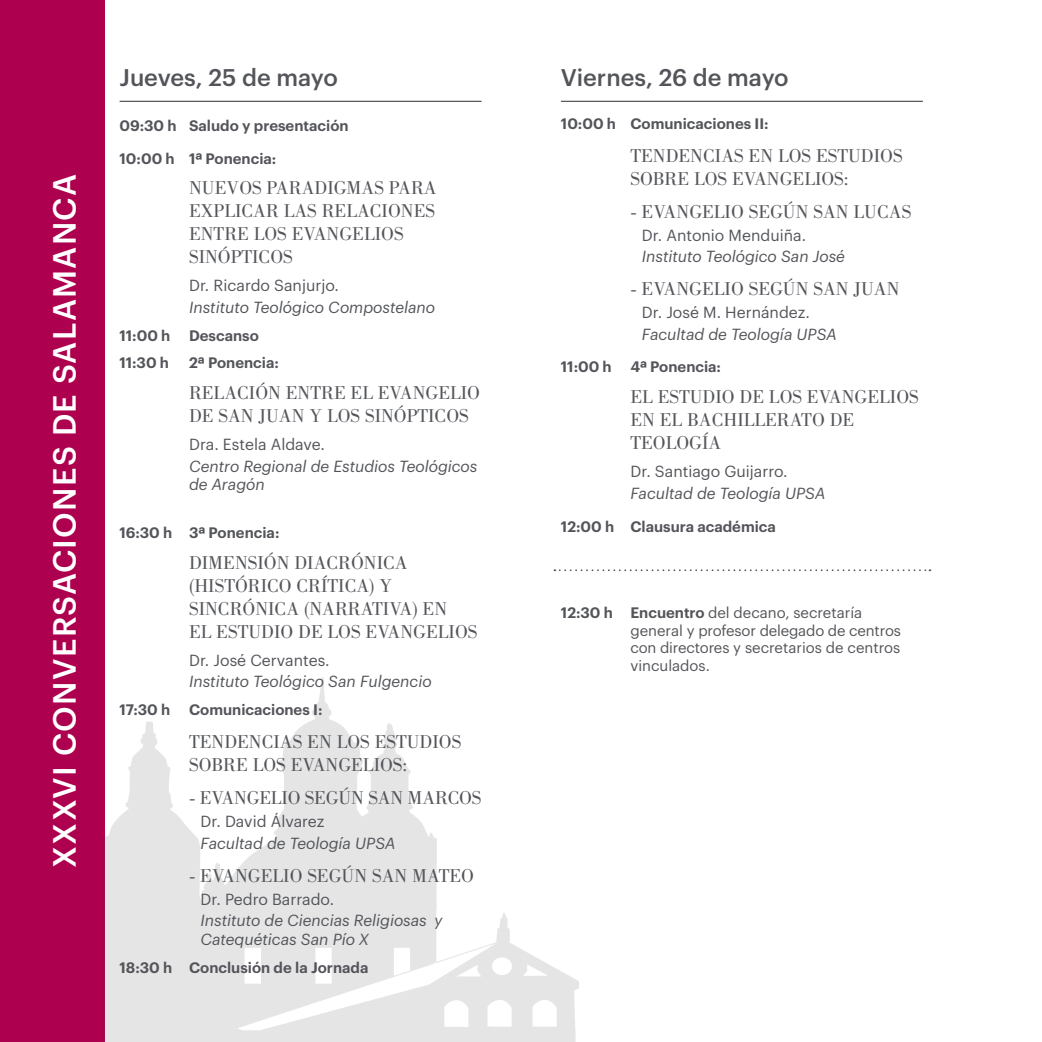
<style>
.page{position:relative;width:1042px;height:1042px;background:#fff}
.page>*{position:absolute;margin:0;border:0;box-sizing:border-box;transform-origin:0 0}
.t1{font:500 31.5px "Graphik";letter-spacing:.04em;color:#fff}
.t2{font:500 23.62px "Graphik";color:#54555a}
.t3{font:19.25px/23.1px "Bodoni Std";color:#54555a}
.t4{font:italic 15.75px/18.9px "Graphik";color:#54555a}
.t5{font:15.75px "Graphik";color:#54555a}
.t6{font:600 14.88px "Graphik";color:#54555a}
.t7{font:14.88px/17.8px "Graphik";color:#54555a}
.s1{font-weight:600}
</style>
<div class="page">
<hr style="left:120px;top:101px;width:361px;height:1px;background:#54555a">
<hr style="left:561px;top:101px;width:362px;height:1px;background:#54555a">
<svg style="left:554px;top:569px;width:376px;height:2px"></svg>
<div style="left:0;top:0;width:104px;height:1042px;background:#ad004f"></div>
<img style="left:104px;top:676px;width:475px;height:366px">
<p class="t1" style="left:41px;top:867px;width:695px;rotate:-90deg">XXXVI CONVERSACIONES DE SALAMANCA</p>
<p class="t2" style="left:120px;top:59px;width:220px">Jueves, 25 de mayo</p>
<p class="t6" style="left:120px;top:114px;width:231px">09:30 h Saludo y presentación</p>
<p class="t6" style="left:120px;top:147px;width:158px">10:00 h 1ª Ponencia:</p>
<p class="t3" style="left:189px;top:176px;width:249px">NUEVOS PARADIGMAS PARA<br>EXPLICAR LAS RELACIONES<br>ENTRE LOS EVANGELIOS<br>SINÓPTICOS</p>
<p class="t5" style="left:189px;top:274px;width:151px">Dr. Ricardo Sanjurjo.</p>
<p class="t4" style="left:189px;top:296px;width:248px">Instituto Teológico Compostelano</p>
<p class="t6" style="left:120px;top:324px;width:141px">11:00 h Descanso</p>
<p class="t6" style="left:120px;top:352px;width:51px">11:30 h</p>
<p class="t6" style="left:189px;top:352px;width:91px">2ª Ponencia:</p>
<p class="t3" style="left:189px;top:381px;width:293px">RELACIÓN ENTRE EL EVANGELIO<br>DE SAN JUAN Y LOS SINÓPTICOS</p>
<p class="t5" style="left:189px;top:432px;width:137px">Dra. Estela Aldave.</p>
<p class="t4" style="left:189px;top:455px;width:290px">Centro Regional de Estudios Teológicos de Aragón</p>
<p class="t6" style="left:120px;top:521px;width:161px">16:30 h 3ª Ponencia:</p>
<p class="t3" style="left:189px;top:551px;width:290px">DIMENSIÓN DIACRÓNICA (HISTÓRICO CRÍTICA) Y<br>SINCRÓNICA (NARRATIVA) EN<br>EL ESTUDIO DE LOS EVANGELIOS</p>
<p class="t5" style="left:189px;top:648px;width:142px">Dr. José Cervantes.</p>
<p class="t4" style="left:189px;top:671px;width:244px">Instituto Teológico San Fulgencio</p>
<p class="t6" style="left:120px;top:698px;width:52px">17:30 h</p>
<p class="t6" style="left:189px;top:698px;width:135px">Comunicaciones I:</p>
<p class="t3" style="left:189px;top:730px;width:274px">TENDENCIAS EN LOS ESTUDIOS<br>SOBRE LOS EVANGELIOS:</p>
<p class="t3" style="left:189px;top:786px;width:294px">- EVANGELIO SEGÚN SAN MARCOS</p>
<p class="t5" style="left:200px;top:810px;width:125px">Dr. David Álvarez</p>
<p class="t4" style="left:200px;top:832px;width:196px">Facultad de Teología UPSA</p>
<p class="t3" style="left:189px;top:864px;width:286px">- EVANGELIO SEGÚN SAN MATEO</p>
<p class="t5" style="left:200px;top:887px;width:135px">Dr. Pedro Barrado.</p>
<p class="t4" style="left:200px;top:910px;width:244px">Instituto de Ciencias Religiosas y<br>Catequéticas San Pío X</p>
<p class="t6" style="left:120px;top:956px;width:250px">18:30 h Conclusión de la Jornada</p>
<p class="t2" style="left:561px;top:59px;width:229px">Viernes, 26 de mayo</p>
<p class="t6" style="left:561px;top:112px;width:209px">10:00 h Comunicaciones II:</p>
<p class="t3" style="left:630px;top:144px;width:274px">TENDENCIAS EN LOS ESTUDIOS<br>SOBRE LOS EVANGELIOS:</p>
<p class="t3" style="left:630px;top:200px;width:282px">- EVANGELIO SEGÚN SAN LUCAS</p>
<p class="t5" style="left:642px;top:223px;width:166px">Dr. Antonio Menduiña.</p>
<p class="t4" style="left:642px;top:246px;width:205px">Instituto Teológico San José</p>
<p class="t3" style="left:630px;top:277px;width:271px">- EVANGELIO SEGÚN SAN JUAN</p>
<p class="t5" style="left:642px;top:301px;width:169px">Dr. José M. Hernández.</p>
<p class="t4" style="left:642px;top:323px;width:196px">Facultad de Teología UPSA</p>
<p class="t6" style="left:561px;top:356px;width:162px">11:00 h 4ª Ponencia:</p>
<p class="t3" style="left:630px;top:385px;width:290px">EL ESTUDIO DE LOS EVANGELIOS<br>EN EL BACHILLERATO DE<br>TEOLOGÍA</p>
<p class="t5" style="left:630px;top:460px;width:159px">Dr. Santiago Guijarro.</p>
<p class="t4" style="left:630px;top:482px;width:196px">Facultad de Teología UPSA</p>
<p class="t6" style="left:561px;top:516px;width:216px">12:00 h Clausura académica</p>
<p class="t7" style="left:630px;top:602px;width:272px;text-indent:-69px"><span class="s1">12:30 h Encuentro</span> del decano, secretaría general y profesor delegado de centros con directores y secretarios de centros vinculados.</p>
</div>
